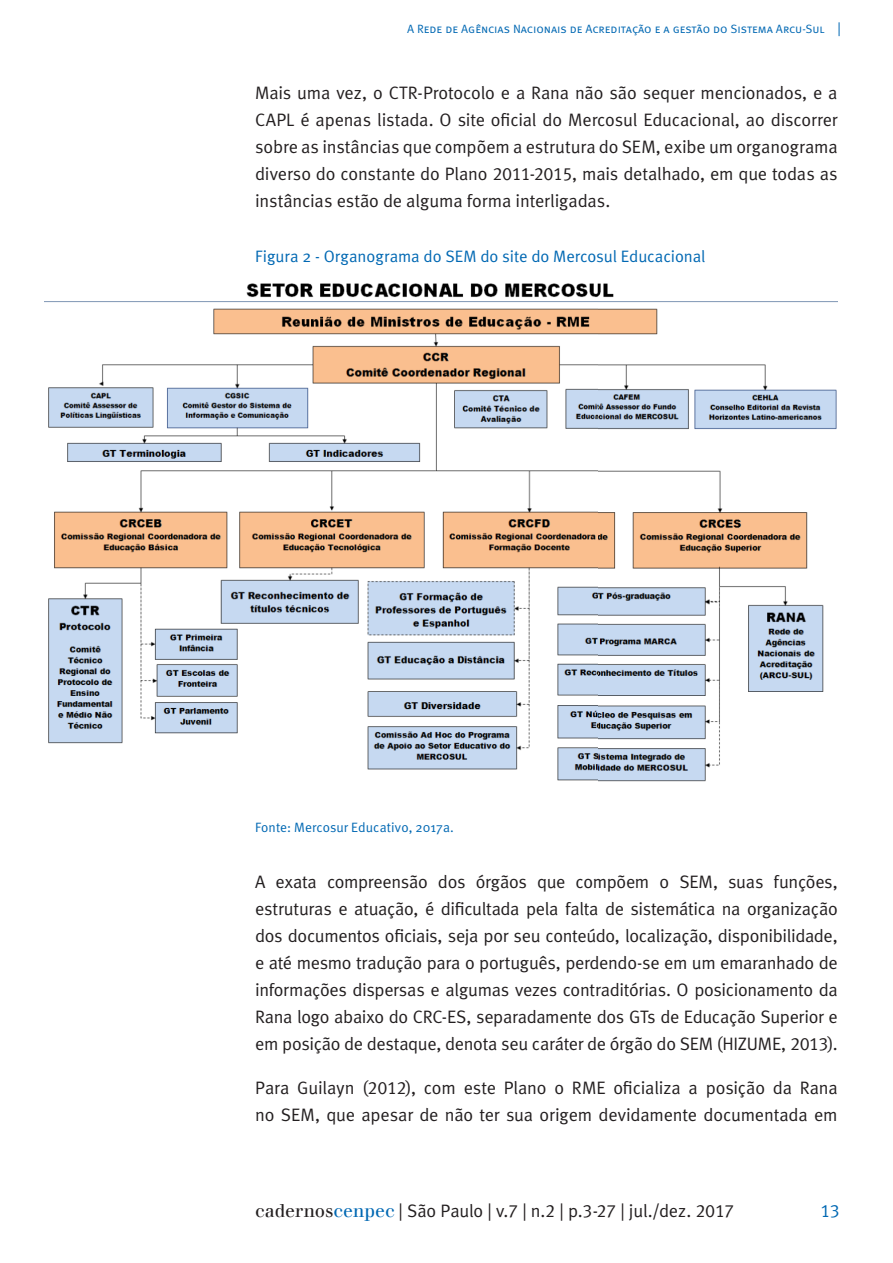
<style>
.page{position:relative;width:893px;height:1263px;background:#fff}
.page>*{position:absolute;margin:0;border:0;box-sizing:border-box;transform-origin:0 0}
.t1{font:18px/27px "Meta Normal LF";letter-spacing:-.01em;color:#231f20;text-align:justify}
.t2{font:18px "Meta Normal LF";color:#0168b3}
.tit_tabela{font:16.5px "Meta Normal";letter-spacing:-.005em;color:#0168b3}
.fonte{font:13.5px "Meta Normal";letter-spacing:.005em;color:#0168b3}
.t3{font:12px "Meta Normal LF Caps";color:#0168b3}
.s1{font-family:"Walbaum"}
.s2{font-family:"Walbaum";color:#0168b3}
</style>
<div class="page">
<svg style="left:839px;top:22px;width:1px;height:14px"></svg>
<img style="left:44px;top:283px;width:554px;height:498px">
<img style="left:598px;top:283px;width:240px;height:499px">
<p class="t3" style="left:407px;top:22px;width:419px">A Rede de Agências Nacionais de Acreditação e a gestão do Sistema Arcu-Sul</p>
<p class="t1" style="left:255px;top:79px;width:584px">Mais uma vez, o CTR-Protocolo e a Rana não são sequer mencionados, e a CAPL é apenas listada. O site oficial do Mercosul Educacional, ao discorrer sobre as instâncias que compõem a estrutura do SEM, exibe um organograma diverso do constante do Plano 2011-2015, mais detalhado, em que todas as instâncias estão de alguma forma interligadas.</p>
<p class="tit_tabela" style="left:255px;top:247px;width:452px">Figura 2 - Organograma do SEM do site do Mercosul Educacional</p>
<p class="fonte" style="left:255px;top:819px;width:200px">Fonte: Mercosur Educativo, 2017a.</p>
<p class="t1" style="left:255px;top:868px;width:584px">A exata compreensão dos órgãos que compõem o SEM, suas funções, estruturas e atuação, é dificultada pela falta de sistemática na organização dos documentos oficiais, seja por seu conteúdo, localização, disponibilidade, e até mesmo tradução para o português, perdendo-se em um emaranhado de informações dispersas e algumas vezes contraditórias. O posicionamento da Rana logo abaixo do CRC-ES, separadamente dos GTs de Educação Superior e em posição de destaque, denota seu caráter de órgão do SEM (HIZUME, 2013).</p>
<p class="t1" style="left:255px;top:1074px;width:584px">Para Guilayn (2012), com este Plano o RME oficializa a posição da Rana no SEM, que apesar de não ter sua origem devidamente documentada em</p>
<p class="t1" style="left:255px;top:1197px;width:480px"><span class="s1">cadernos</span><span class="s2">cenpec</span> | São Paulo | v.7 | n.2 | p.3-27 | jul./dez. 2017</p>
<p class="t2" style="left:820px;top:1200px;width:21px">13</p>
</div>
